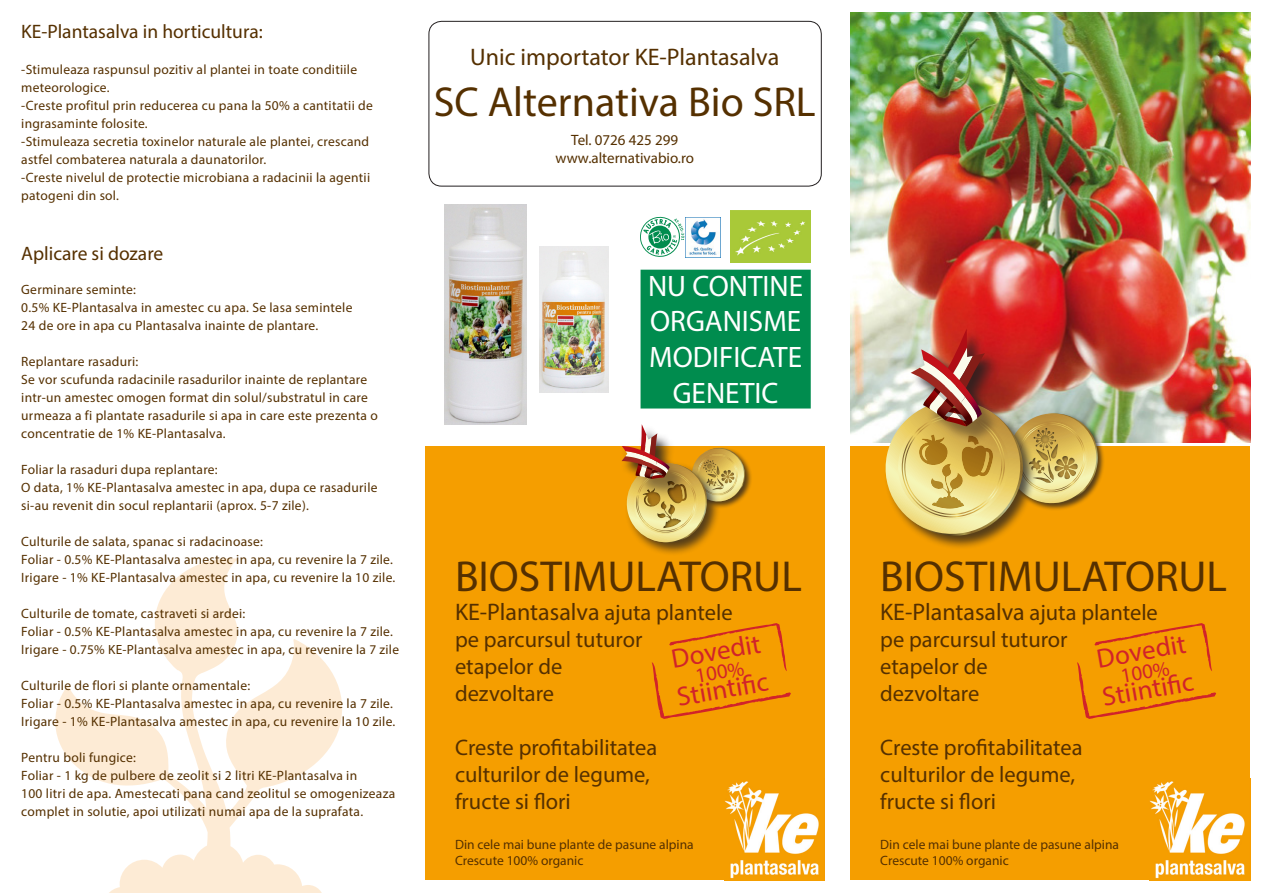
<style>
.page{position:relative;width:1263px;height:893px;background:#fff}
.page>*{position:absolute;margin:0;border:0;box-sizing:border-box;transform-origin:0 0}
.t1{font:43.5px "Myriad Pro";color:#553000}
.t2{font:42px "Myriad Pro";color:#553000}
.t3{font:29.7px "Myriad Pro";color:#fff}
.t4{font:27px "Myriad Pro";color:#d1232a}
.t5{font:24px "Myriad Pro";color:#553000}
.t6{font:22.5px "Myriad Pro";color:#553000}
.t7{font:21px "Myriad Pro";color:#d1232a}
.t8{font:19.5px "Myriad Pro";color:#553000}
.t9{font:15px "Myriad Pro";color:#553000}
.t10{font:13.5px/18px "Myriad Pro";letter-spacing:.02em;color:#553000}
.t11{font:13.5px "Myriad Pro";color:#553000}
.t12{font:13.35px "Myriad Pro";letter-spacing:.02em;color:#553000}
.s1{font-size:13.5px}
.s2{font-size:22.5px}
</style>
<div class="page">
<div style="left:429px;top:21px;width:392px;height:165px;border:1px solid #231f20;border-radius:13px"></div>
<svg style="left:55px;top:558px;width:287px;height:335px"></svg>
<div style="left:850px;top:446px;width:400px;height:434px;background:#f59e00"></div>
<img style="left:850px;top:13px;width:400px;height:429px">
<div style="left:425px;top:446px;width:400px;height:434px;background:#f59e00"></div>
<svg style="left:1077px;top:623px;width:139px;height:96px"></svg>
<svg style="left:652px;top:623px;width:139px;height:96px"></svg>
<img style="left:444px;top:204px;width:83px;height:220px">
<div style="left:884px;top:328px;width:153px;height:222px;background:#231f20;opacity:.75"></div>
<img style="left:879px;top:329px;width:225px;height:213px">
<div style="left:917px;top:434px;width:77px;height:75px;background:#231f20;opacity:.75"></div>
<img style="left:539px;top:246px;width:69px;height:146px">
<div style="left:690px;top:446px;width:63px;height:63px;background:#231f20;opacity:.75"></div>
<div style="left:621px;top:424px;width:100px;height:132px;background:#231f20;opacity:.75"></div>
<img style="left:621px;top:424px;width:127px;height:122px">
<svg style="left:640px;top:216px;width:44px;height:41px"></svg>
<img style="left:730px;top:211px;width:81px;height:52px">
<div style="left:640px;top:270px;width:171px;height:138px;background:#008c4e"></div>
<img style="left:686px;top:217px;width:35px;height:40px">
<img style="left:1149px;top:781px;width:96px;height:98px">
<img style="left:724px;top:781px;width:95px;height:98px">
<p class="t8" style="left:21px;top:20px;width:243px">KE-Plantasalva in horticultura:</p>
<p class="t10" style="left:21px;top:61px;width:337px">-Stimuleaza raspunsul pozitiv al plantei in toate conditiile</p>
<p class="t10" style="left:21px;top:79px;width:90px">meteorologice.</p>
<p class="t10" style="left:21px;top:97px;width:353px">-Creste profitul prin reducerea cu pana la 50% a cantitatii de ingrasaminte folosite.</p>
<p class="t10" style="left:21px;top:133px;width:349px">-Stimuleaza secretia toxinelor naturale ale plantei, crescand astfel combaterea naturala a daunatorilor.</p>
<p class="t10" style="left:21px;top:169px;width:350px">-Creste nivelul de protectie microbiana a radacinii la agentii patogeni din sol.</p>
<p class="t8" style="left:21px;top:241px;width:144px">Aplicare si dozare</p>
<p class="t10" style="left:21px;top:280px;width:116px">Germinare seminte:</p>
<p class="t10" style="left:21px;top:298px;width:333px">0.5% KE-Plantasalva in amestec cu apa. Se lasa semintele</p>
<p class="t10" style="left:21px;top:316px;width:298px">24 de ore in apa cu Plantasalva inainte de plantare.</p>
<p class="t10" style="left:21px;top:352px;width:119px">Replantare rasaduri:</p>
<p class="t10" style="left:21px;top:370px;width:347px">Se vor scufunda radacinile rasadurilor inainte de replantare</p>
<p class="t10" style="left:21px;top:388px;width:358px">intr-un amestec omogen format din solul/substratul in care urmeaza a fi plantate rasadurile si apa in care este prezenta o concentratie de 1% KE-Plantasalva.</p>
<p class="t10" style="left:21px;top:460px;width:198px">Foliar la rasaduri dupa replantare:</p>
<p class="t10" style="left:21px;top:478px;width:358px">O data, 1% KE-Plantasalva amestec in apa, dupa ce rasadurile</p>
<p class="t10" style="left:21px;top:496px;width:289px">si-au revenit din socul replantarii (aprox. 5-7 zile).</p>
<p class="t10" style="left:21px;top:532px;width:243px">Culturile de salata, spanac si radacinoase:</p>
<p class="t10" style="left:21px;top:550px;width:373px">Foliar - 0.5% KE-Plantasalva amestec in apa, cu revenire la 7 zile.</p>
<p class="t10" style="left:21px;top:568px;width:376px">Irigare - 1% KE-Plantasalva amestec in apa, cu revenire la 10 zile.</p>
<p class="t10" style="left:21px;top:604px;width:226px">Culturile de tomate, castraveti si ardei:</p>
<p class="t10" style="left:21px;top:622px;width:373px">Foliar - 0.5% KE-Plantasalva amestec in apa, cu revenire la 7 zile.</p>
<p class="t12" style="left:21px;top:641px;width:379px"><span class="s1">Irigare -</span> 0.75% KE-Plantasalva amestec in apa, cu revenire la 7 zile</p>
<p class="t10" style="left:21px;top:676px;width:230px">Culturile de flori si plante ornamentale:</p>
<p class="t10" style="left:21px;top:694px;width:373px">Foliar - 0.5% KE-Plantasalva amestec in apa, cu revenire la 7 zile.</p>
<p class="t10" style="left:21px;top:712px;width:376px">Irigare - 1% KE-Plantasalva amestec in apa, cu revenire la 10 zile.</p>
<p class="t10" style="left:21px;top:748px;width:116px">Pentru boli fungice:</p>
<p class="t10" style="left:21px;top:766px;width:337px">Foliar - 1 kg de pulbere de zeolit si 2 litri KE-Plantasalva in</p>
<p class="t10" style="left:21px;top:784px;width:375px">100 litri de apa. Amestecati pana cand zeolitul se omogenizeaza</p>
<p class="t10" style="left:21px;top:802px;width:343px">complet in solutie, apoi utilizati numai apa de la suprafata.</p>
<p class="t5" style="left:470px;top:42px;width:311px">Unic importator KE-Plantasalva</p>
<p class="t2" style="left:434px;top:76px;width:384px">SC Alternativa Bio SRL</p>
<p class="t9" style="left:571px;top:130px;width:108px">Tel. 0726 425 299</p>
<p class="t9" style="left:555px;top:148px;width:140px">www.alternativabio.ro</p>
<p class="t3" style="left:648px;top:267px;width:157px">NU CONTINE</p>
<p class="t3" style="left:650px;top:303px;width:153px">ORGANISME</p>
<p class="t3" style="left:649px;top:339px;width:154px">MODIFICATE</p>
<p class="t3" style="left:673px;top:374px;width:107px">GENETIC</p>
<p class="t1" style="left:455px;top:549px;width:348px">BIOSTIMULATORUL</p>
<p class="t5" style="left:455px;top:597px;width:279px">KE-Plantasalva <span class="s2">ajuta plantele</span></p>
<p class="t6" style="left:455px;top:625px;width:189px">pe parcursul tuturor</p>
<p class="t6" style="left:455px;top:652px;width:109px">etapelor de</p>
<p class="t6" style="left:455px;top:679px;width:101px">dezvoltare</p>
<p class="t6" style="left:455px;top:733px;width:204px">Creste profitabilitatea</p>
<p class="t6" style="left:455px;top:760px;width:196px">culturilor de legume,</p>
<p class="t6" style="left:455px;top:787px;width:117px">fructe si flori</p>
<p class="t11" style="left:455px;top:836px;width:240px">Din cele mai bune plante de pasune alpina</p>
<p class="t11" style="left:455px;top:852px;width:130px">Crescute 100% organic</p>
<p class="t4" style="left:669px;top:642px;width:92px;rotate:-10deg">Dovedit</p>
<p class="t7" style="left:693px;top:663px;width:51px;rotate:-10deg">100%</p>
<p class="t4" style="left:674px;top:681px;width:94px;rotate:-10deg">Stiintifi c</p>
<p class="t1" style="left:880px;top:549px;width:348px">BIOSTIMULATORUL</p>
<p class="t5" style="left:880px;top:597px;width:279px">KE-Plantasalva <span class="s2">ajuta plantele</span></p>
<p class="t6" style="left:880px;top:625px;width:189px">pe parcursul tuturor</p>
<p class="t6" style="left:880px;top:652px;width:109px">etapelor de</p>
<p class="t6" style="left:880px;top:679px;width:101px">dezvoltare</p>
<p class="t6" style="left:880px;top:733px;width:204px">Creste profitabilitatea</p>
<p class="t6" style="left:880px;top:760px;width:196px">culturilor de legume,</p>
<p class="t6" style="left:880px;top:787px;width:117px">fructe si flori</p>
<p class="t11" style="left:880px;top:836px;width:240px">Din cele mai bune plante de pasune alpina</p>
<p class="t11" style="left:880px;top:852px;width:130px">Crescute 100% organic</p>
<p class="t4" style="left:1094px;top:642px;width:92px;rotate:-10deg">Dovedit</p>
<p class="t7" style="left:1118px;top:663px;width:51px;rotate:-10deg">100%</p>
<p class="t4" style="left:1100px;top:681px;width:94px;rotate:-10deg">Stiintifi c</p>
</div>
